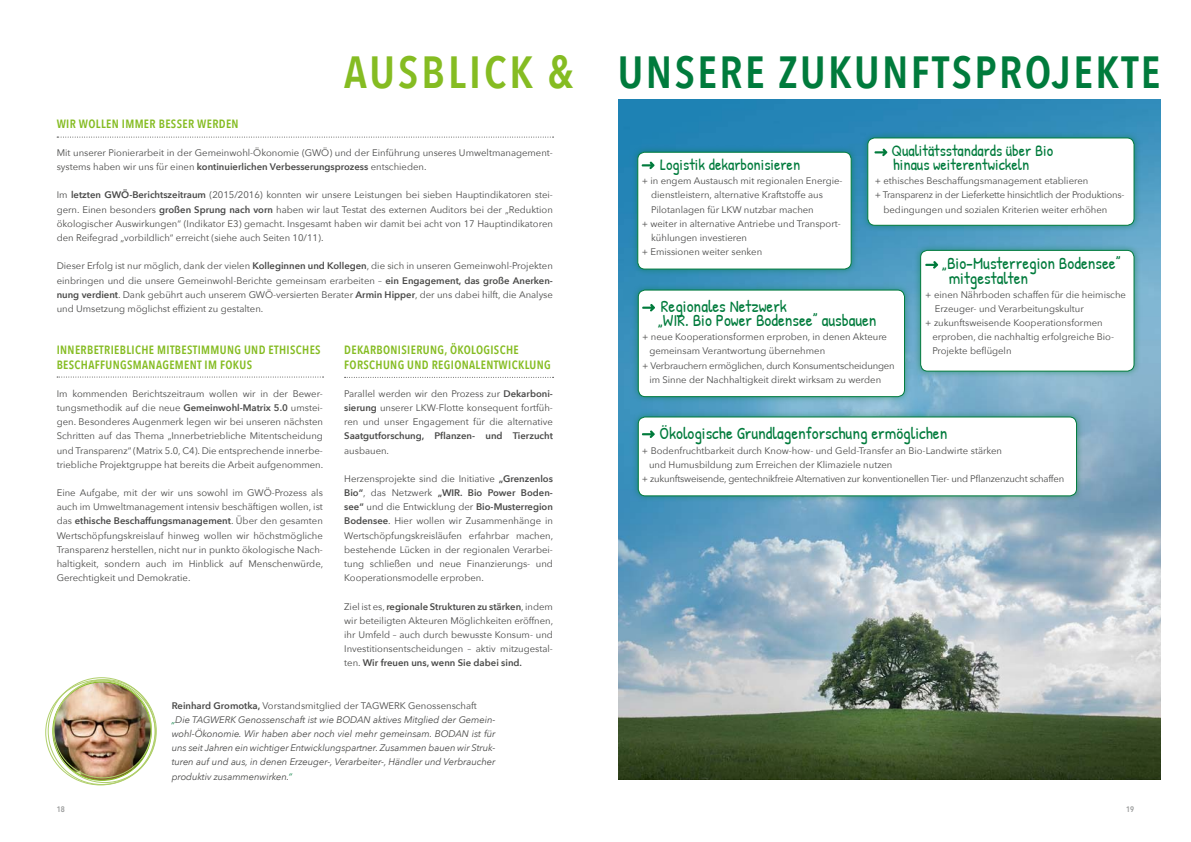
<style>
.page{position:relative;width:1191px;height:842px;background:#fff}
.page>*{position:absolute;margin:0;border:0;box-sizing:border-box;transform-origin:0 0}
.t1{font:600 45px "Avenir Next Condensed";letter-spacing:.055em;color:#007b3c}
.t2{font:600 45px "Avenir Next Condensed";color:#85bc22}
.t3{font:17px/14.2px "Patrick Hand";color:#007b3c}
.t4{font:16px/14.2px "Patrick Hand";color:#007b3c}
.t5{font:600 12px "Avenir Next Condensed";letter-spacing:.03em;color:#85bc22}
.t6{font:9.5px/14.2px "Avenir Next";color:#494948;text-align:justify}
.t7{font:italic 9.5px/14.2px "Avenir Next";letter-spacing:-.01em;color:#494948}
.t8{font:9.5px "Avenir Next";letter-spacing:-.02em;color:#494948}
.t9{font:600 9.5px "Avenir Next";color:#494948}
.t10{font:600 8px "Avenir Next Condensed";color:#9c9d9d}
.s1{font-weight:600}
.s2{font-weight:600;font-style:normal}
.s3{font-style:normal}
.s4{color:#007b3c}
</style>
<div class="page">
<svg style="left:344px;top:377px;width:209px;height:1px"></svg>
<img style="left:618px;top:99px;width:542px;height:681px">
<svg style="left:57px;top:377px;width:266px;height:1px"></svg>
<div style="left:631px;top:145px;width:227px;height:131px;background:#007b3c;opacity:.5"></div>
<div style="left:638px;top:152px;width:213px;height:117px;background:#fff;border-radius:7px"></div>
<div style="left:637px;top:152px;width:214px;height:117px;border:1px solid #007b3c;border-radius:7px"></div>
<svg style="left:641px;top:162px;width:13px;height:7px"></svg>
<div style="left:631px;top:283px;width:280px;height:120px;background:#007b3c;opacity:.5"></div>
<div style="left:638px;top:290px;width:266px;height:107px;background:#fff;border-radius:7px"></div>
<div style="left:638px;top:290px;width:266px;height:107px;border:1px solid #007b3c;border-radius:7px"></div>
<svg style="left:642px;top:304px;width:13px;height:7px"></svg>
<div style="left:631px;top:410px;width:452px;height:93px;background:#007b3c;opacity:.5"></div>
<div style="left:638px;top:417px;width:438px;height:79px;background:#fff;border-radius:7px"></div>
<div style="left:638px;top:417px;width:438px;height:79px;border:1px solid #007b3c;border-radius:7px"></div>
<svg style="left:642px;top:430px;width:13px;height:8px"></svg>
<div style="left:861px;top:131px;width:280px;height:101px;background:#007b3c;opacity:.5"></div>
<div style="left:867px;top:138px;width:267px;height:87px;background:#fff;border-radius:7px"></div>
<div style="left:867px;top:138px;width:267px;height:88px;border:1px solid #007b3c;border-radius:7px"></div>
<svg style="left:874px;top:149px;width:13px;height:7px"></svg>
<div style="left:913px;top:243px;width:228px;height:135px;background:#007b3c;opacity:.5"></div>
<div style="left:920px;top:250px;width:214px;height:121px;background:#fff;border-radius:7px"></div>
<div style="left:920px;top:250px;width:214px;height:121px;border:1px solid #007b3c;border-radius:7px"></div>
<svg style="left:925px;top:261px;width:13px;height:8px"></svg>
<img style="left:54px;top:682px;width:97px;height:98px">
<svg style="left:57px;top:137px;width:496px;height:1px"></svg>
<h1 class="t2" style="left:344px;top:34px;width:231px">AUSBLICK &amp;</h1>
<p class="t5" style="left:57px;top:113px;width:30px">WIR WOLLEN</p>
<p class="t5" style="left:122px;top:113px;width:8px">IMME</p>
<p class="t5" style="left:150px;top:113px;width:83px">R BESSER WERDEN</p>
<p class="t6" style="left:57px;top:145px;width:498px">Mit unserer Pionierarbeit in der Gemeinwohl-Ökonomie (GWÖ) und der Einführung unseres Umweltmanagement&shy;systems haben wir uns für einen <span class="s1">kontinuierlichen Verbesserungsprozess</span> entschieden.</p>
<p class="t6" style="left:57px;top:188px;width:498px">Im <span class="s1">letzten GWÖ-Berichtszeitraum</span> (2015/2016) konnten wir unsere Leistungen bei sieben Hauptindikatoren stei&shy;gern. Einen besonders <span class="s1">großen Sprung nach vorn</span> haben wir laut Testat des externen Auditors bei der „Reduktion ökologischer Auswirkungen“ (Indikator E3) gemacht. Insgesamt haben wir damit bei acht von 17 Hauptindikatoren den Reifegrad „vorbildlich“ erreicht (siehe auch Seiten 10/11).</p>
<p class="t6" style="left:57px;top:258px;width:498px">Dieser Erfolg ist nur möglich, dank der vielen <span class="s1">Kolleginnen und Kollegen</span>, die sich in unseren Gemeinwohl-Projekten einbringen und die unsere Gemeinwohl-Berichte gemeinsam erarbeiten – <span class="s1">ein Engagement, das große Anerken&shy;nung verdient</span>. Dank gebührt auch unserem GWÖ-versierten Berater <span class="s1">Armin Hipper</span>, der uns dabei hilft, die Analyse und Umsetzung möglichst effizient zu gestalten.</p>
<p class="t5" style="left:57px;top:340px;width:60px">INNERBETRIEBLI</p>
<p class="t5" style="left:135px;top:340px;width:71px">CHE MITBESTIMMUNG</p>
<p class="t5" style="left:244px;top:340px;width:78px">UN D ETHISCHES</p>
<p class="t5" style="left:57px;top:354px;width:85px">BESCHAFFUNGSMANAGEMEN</p>
<p class="t5" style="left:197px;top:354px;width:31px">T IM FOKU</p>
<p class="t5" style="left:247px;top:354px;width:7px">S</p>
<p class="t6" style="left:57px;top:386px;width:268px">Im kommenden Berichtszeitraum wollen wir in der Bewer&shy;tungsmethodik auf die neue <span class="s1">Gemeinwohl-Matrix 5.0</span> umstei&shy;gen. Besonderes Augenmerk legen wir bei unseren nächsten Schritten auf das Thema „Innerbetriebliche Mitentscheidung und Transparenz“ (Matrix 5.0, C4). Die entsprechende innerbe&shy;triebliche Projektgruppe hat bereits die Arbeit aufgenommen.</p>
<p class="t6" style="left:57px;top:485px;width:268px">Eine Aufgabe, mit der wir uns sowohl im GWÖ-Prozess als auch im Umweltmanagement intensiv beschäftigen wollen, ist das <span class="s1">ethische Beschaffungsmanagement</span>. Über den gesamten Wertschöpfungskreislauf hinweg wollen wir höchstmögliche Transparenz herstellen, nicht nur in punkto ökologische Nach&shy;haltigkeit, sondern auch im Hinblick auf Menschenwürde, Gerechtigkeit und Demokratie.</p>
<p class="t5" style="left:344px;top:340px;width:8px">DEKA</p>
<p class="t5" style="left:370px;top:340px;width:14px">RBONI</p>
<p class="t5" style="left:401px;top:340px;width:63px">SIERUNG, ÖKOLOGI</p>
<p class="t5" style="left:494px;top:340px;width:25px">SCHE</p>
<p class="t5" style="left:344px;top:354px;width:47px">FORSCHUNG</p>
<p class="t5" style="left:407px;top:354px;width:32px">UN D REGIONALEN</p>
<p class="t5" style="left:494px;top:354px;width:32px">TWICKLUNG</p>
<p class="t6" style="left:344px;top:386px;width:210px">Parallel werden wir den Prozess zur <span class="s1">Dekarboni&shy;sierung</span> unserer LKW-Flotte konsequent fortfüh&shy;ren und unser Engagement für die alternative</p>
<p class="t9" style="left:344px;top:428px;width:210px">Saatgutforschung, Pflanzen- und Tierzucht</p>
<p class="t6" style="left:344px;top:443px;width:46px">ausbauen.</p>
<p class="t6" style="left:344px;top:471px;width:210px">Herzensprojekte sind die Initiative <span class="s1">„Grenzenlos Bio“</span>, das Netzwerk <span class="s1">„WIR. Bio Power Boden&shy;see“</span> und die Entwicklung der <span class="s1">Bio-Musterregion Bodensee</span>. Hier wollen wir Zusammenhänge in Wertschöpfungskreisläufen erfahrbar machen, bestehende Lücken in der regionalen Verarbei&shy;tung schließen und neue Finanzierungs- und Kooperationsmodelle erproben.</p>
<p class="t6" style="left:344px;top:599px;width:210px">Ziel ist es, <span class="s1">regionale Strukturen zu stärken</span>, indem wir beteiligten Akteuren Möglichkeiten eröffnen, ihr Umfeld – auch durch bewusste Konsum- und Investitionsentscheidungen – aktiv mitzugestal&shy;ten. <span class="s1">Wir freuen uns, wenn Sie dabei sind.</span></p>
<p class="t7" style="left:172px;top:698px;width:325px"><span class="s2">Reinhard Gromotka,</span> <span class="s3">Vorstandsmitglied der TAGWERK Genossenschaft </span><span class="s4">„</span>Die TAGWERK Genossenschaft ist wie BODAN aktives Mitglied der Gemein&shy;wohl-Ökonomie. Wir haben aber noch viel mehr gemeinsam. BODAN ist für uns seit Jahren ein wichtiger Entwicklungspartner. Zusammen bauen wir Struk&shy;turen auf und aus, in denen Erzeuger-, Verarbeiter-, Händler und Verbraucher produktiv zusammenwirken.<span class="s4">“</span></p>
<h1 class="t1" style="left:618px;top:34px;width:209px">UNSERE ZUKUN</h1>
<h1 class="t1" style="left:911px;top:34px;width:138px">FTSPROJEK</h1>
<h1 class="t1" style="left:1121px;top:34px;width:36px">TE</h1>
<h3 class="t4" style="left:891px;top:143px;width:163px">Qualitätsstandards über Bio hinaus weiterentwickeln</h3>
<p class="t6" style="left:874px;top:173px;width:215px">+ ethisches Beschaffungsmanagement etablieren</p>
<p class="t8" style="left:874px;top:187px;width:251px">+ Transparenz in der Lieferkette hinsichtlich der Produktions-</p>
<p class="t6" style="left:883px;top:202px;width:225px">bedingungen und sozialen Kriterien weiter erhöhen</p>
<h3 class="t4" style="left:660px;top:157px;width:142px">Logistik dekarbonisieren</h3>
<p class="t6" style="left:641px;top:173px;width:202px">+ in engem Austausch mit regionalen Energie-</p>
<p class="t6" style="left:651px;top:188px;width:173px">dienstleistern, alternative Kraftstoffe aus</p>
<p class="t6" style="left:651px;top:202px;width:164px">Pilotanlagen für LKW nutzbar machen</p>
<p class="t6" style="left:641px;top:216px;width:200px">+ weiter in alternative Antriebe und Transport-</p>
<p class="t6" style="left:651px;top:230px;width:97px">kühlungen investieren</p>
<p class="t6" style="left:641px;top:244px;width:122px">+ Emissionen weiter senken</p>
<h2 class="t3" style="left:948px;top:256px;width:173px;text-indent:-7px">„Bio-Musterregion Bodensee” mitgestalten</h2>
<p class="t6" style="left:925px;top:287px;width:202px">+ einen Nährboden schaffen für die heimische</p>
<p class="t6" style="left:934px;top:301px;width:151px">Erzeuger- und Verarbeitungskultur</p>
<p class="t6" style="left:925px;top:315px;width:179px">+ zukunftsweisende Kooperationsformen</p>
<p class="t6" style="left:932px;top:329px;width:183px">erproben, die nachhaltig erfolgreiche Bio-</p>
<p class="t6" style="left:932px;top:344px;width:81px">Projekte beflügeln</p>
<h2 class="t3" style="left:658px;top:299px;width:220px">Regionales Netzwerk<br>„WIR. Bio Power Bodensee” ausbauen</h2>
<p class="t6" style="left:642px;top:329px;width:246px">+ neue Kooperationsformen erproben, in denen Akteure</p>
<p class="t6" style="left:649px;top:344px;width:177px">gemeinsam Verantwortung übernehmen</p>
<p class="t8" style="left:642px;top:357px;width:254px">+ Verbrauchern ermöglichen, durch Konsumentscheidungen</p>
<p class="t6" style="left:649px;top:372px;width:233px">im Sinne der Nachhaltigkeit direkt wirksam zu werden</p>
<h2 class="t3" style="left:659px;top:426px;width:289px">Ökologische Grundlagenforschung ermöglichen</h2>
<p class="t6" style="left:642px;top:443px;width:362px">+ Bodenfruchtbarkeit durch Know-how- und Geld-Transfer an Bio-Landwirte stärken</p>
<p class="t6" style="left:649px;top:457px;width:245px">und Humusbildung zum Erreichen der Klimaziele nutzen</p>
<p class="t8" style="left:642px;top:471px;width:424px">+ zukunftsweisende, gentechnikfreie Alternativen zur konventionellen Tier- und Pflanzenzucht schaffen</p>
<p class="t10" style="left:57px;top:802px;width:10px">18</p>
<p class="t10" style="left:1126px;top:802px;width:10px">19</p>
</div>
